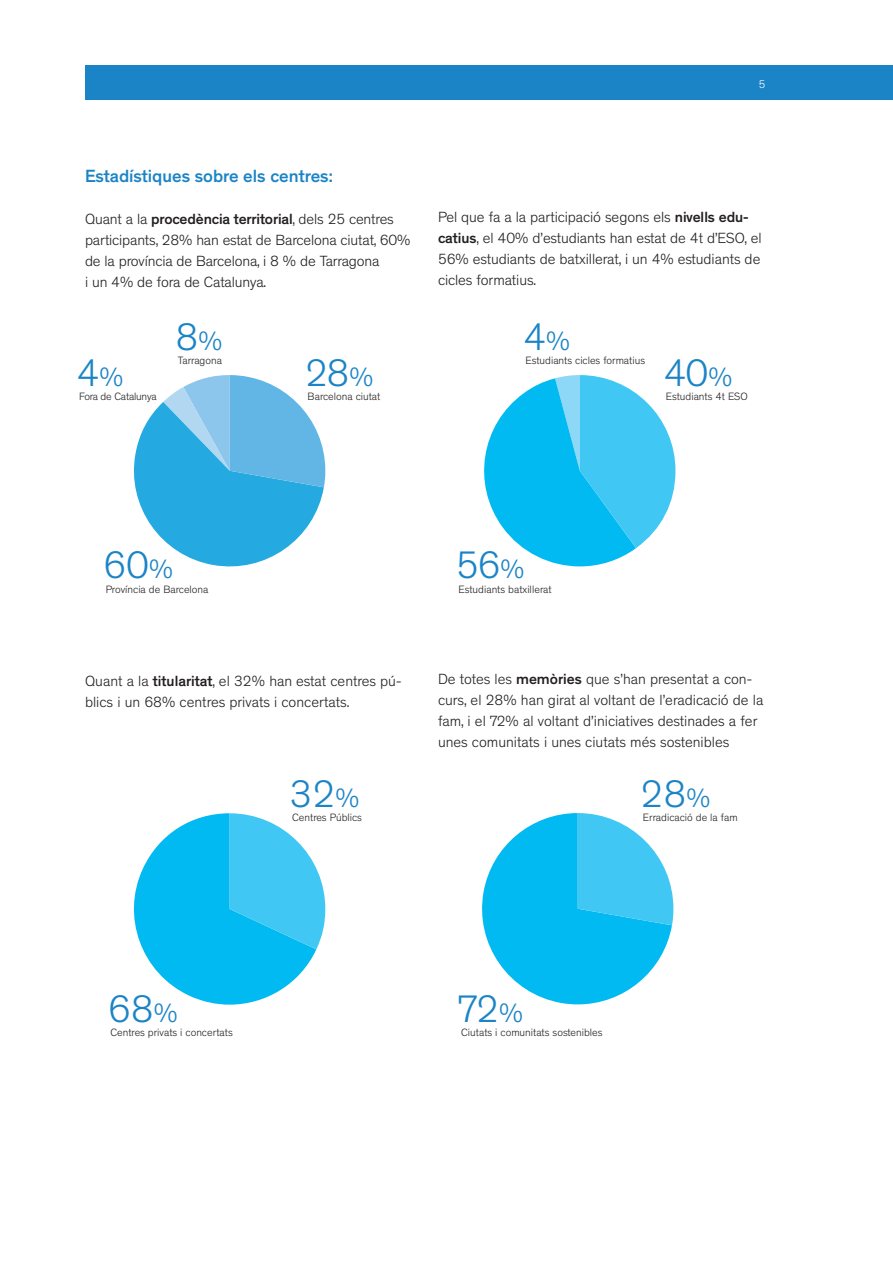
<style>
.page{position:relative;width:893px;height:1263px;background:#fff}
.page>*{position:absolute;margin:0;border:0;box-sizing:border-box;transform-origin:0 0}
.t1{font:300 39px "Theinhardt";color:#1b84c6}
.t2{font:500 18px "Theinhardt";color:#1b84c6}
.t3{font:300 15px/21px "Theinhardt";letter-spacing:-.005em;color:#231f20}
.t4{font:300 11.25px "Theinhardt";color:#fff}
.t5{font:300 10.8px "Theinhardt";color:#231f20}
.t6{font:300 10.8px "Theinhardt";letter-spacing:-.02em;color:#231f20}
.s1{font-weight:500}
.s2{font-size:27px}
</style>
<div class="page">
<div style="left:85px;top:66px;width:808px;height:34px;background:#1b84c6"></div>
<svg style="left:134px;top:375px;width:191px;height:192px"></svg>
<svg style="left:484px;top:375px;width:191px;height:191px"></svg>
<svg style="left:133px;top:813px;width:192px;height:192px"></svg>
<svg style="left:482px;top:813px;width:191px;height:191px"></svg>
<p class="t4" style="left:759px;top:78px;width:8px">5</p>
<p class="t2" style="left:85px;top:166px;width:249px">Estadístiques sobre els centres:</p>
<p class="t3" style="left:85px;top:209px;width:327px">Quant a la <span class="s1">procedència territorial</span>, dels 25 centres participants, 28% han estat de Barcelona ciutat, 60% de la província de Barcelona, i 8 % de Tarragona<br>i un 4% de fora de Catalunya.</p>
<h1 class="t1" style="left:77px;top:350px;width:49px">4<span class="s2">%</span></h1>
<p class="t6" style="left:79px;top:390px;width:79px">Fora de Catalunya</p>
<h1 class="t1" style="left:175px;top:314px;width:49px">8<span class="s2">%</span></h1>
<p class="t5" style="left:178px;top:354px;width:46px">Tarragona</p>
<h1 class="t1" style="left:305px;top:350px;width:70px">28<span class="s2">%</span></h1>
<p class="t5" style="left:308px;top:390px;width:74px">Barcelona ciutat</p>
<p class="t3" style="left:438px;top:207px;width:325px">Pel que fa a la participació segons els <span class="s1">nivells edu&shy;catius</span>, el 40% d’estudiants han estat de 4t d’ESO, el 56% estudiants de batxillerat, i un 4% estudiants de cicles formatius.</p>
<h1 class="t1" style="left:523px;top:314px;width:49px">4<span class="s2">%</span></h1>
<p class="t5" style="left:526px;top:354px;width:121px">Estudiants cicles formatius</p>
<h1 class="t1" style="left:663px;top:350px;width:71px">40<span class="s2">%</span></h1>
<p class="t5" style="left:666px;top:390px;width:84px">Estudiants 4t ESO</p>
<h1 class="t1" style="left:103px;top:542px;width:72px">60<span class="s2">%</span></h1>
<p class="t5" style="left:106px;top:583px;width:104px">Província de Barcelona</p>
<p class="t3" style="left:85px;top:671px;width:318px">Quant a la <span class="s1">titularitat</span>, el 32% han estat centres pú&shy;blics i un 68% centres privats i concertats.</p>
<h1 class="t1" style="left:290px;top:771px;width:72px">32<span class="s2">%</span></h1>
<p class="t5" style="left:292px;top:811px;width:71px">Centres Públics</p>
<h1 class="t1" style="left:456px;top:542px;width:70px">56<span class="s2">%</span></h1>
<p class="t5" style="left:459px;top:583px;width:95px">Estudiants batxillerat</p>
<p class="t3" style="left:438px;top:669px;width:327px">De totes les <span class="s1">memòries</span> que s’han presentat a con&shy;curs, el 28% han girat al voltant de l’eradicació de la fam, i el 72% al voltant d’iniciatives destinades a fer unes comunitats i unes ciutats més sostenibles</p>
<h1 class="t1" style="left:640px;top:771px;width:72px">28<span class="s2">%</span></h1>
<p class="t5" style="left:643px;top:811px;width:96px">Erradicació de la fam</p>
<h1 class="t1" style="left:108px;top:986px;width:72px">68<span class="s2">%</span></h1>
<p class="t5" style="left:110px;top:1026px;width:124px">Centres privats i concertats</p>
<h1 class="t1" style="left:459px;top:986px;width:66px">72<span class="s2">%</span></h1>
<p class="t5" style="left:461px;top:1026px;width:143px">Ciutats i comunitats sostenibles</p>
</div>
